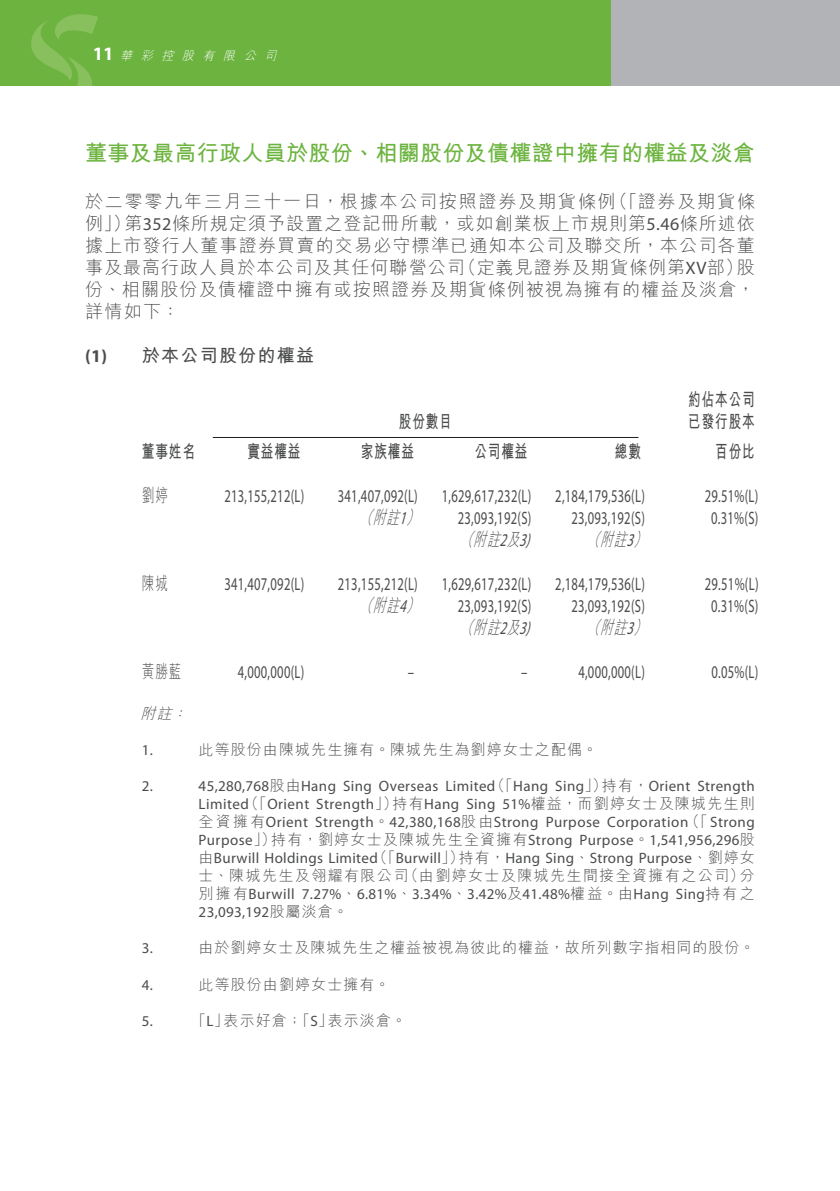
<style>
.page{position:relative;width:840px;height:1191px;background:#fff}
.page>*{position:absolute;margin:0;border:0;box-sizing:border-box;transform-origin:0 0}
.t1{font:22px "M Hei HK Bold B5 pc H";letter-spacing:.015em;color:#6cb43f}
.t2{font:18px "Myriad Pro";letter-spacing:.02em;color:#4b4c4d;scale:.7 1}
.t3{font:18px/22px "M Hei HK Light B5 pc H";letter-spacing:.07em;color:#4b4c4d;text-align:justify}
.t4{font:18px "M Hei HK Bold B5 pc H";letter-spacing:.07em;color:#4b4c4d;scale:.7 1}
.t5{font:italic 18px "M Hei HK Light B5 pc H";color:#4b4c4d;scale:.7 1}
.t6{font:18px "M Hei HK Bold B5 pc H";letter-spacing:.07em;color:#4b4c4d}
.t7{font:18px "M Hei HK Light B5 pc H";letter-spacing:.07em;color:#4b4c4d;scale:.7 1}
.t8{font:15px/18px "Myriad Pro";letter-spacing:.02em;color:#4b4c4d;text-align:justify}
.t9{font:15px "M Hei HK Light B5 pc H";letter-spacing:.07em;color:#4b4c4d}
.t10{font:15px "M Hei HK Light B5 pc H";letter-spacing:.095em;color:#4b4c4d}
.t11{font:italic 15px "M Hei HK Light B5 pc H";color:#4b4c4d}
.t12{font:italic 12px "M Hei HK Light B5 pc H";color:#fff}
.s1{font-family:"Myriad Pro";font-weight:700;font-style:normal;font-size:19px}
.s2{font-family:"Myriad Pro"}
.s3{font-family:"Myriad Pro";font-weight:700}
.s4{font-family:"M Hei HK Light B5 pc H"}
</style>
<div class="page">
<div style="left:0;top:0;width:839px;height:85px;background:#6cb43f"></div>
<svg style="left:31px;top:14px;width:67px;height:71px"></svg>
<div style="left:611px;top:0;width:228px;height:85px;background:#b2b3b7"></div>
<hr style="left:213px;top:437px;width:425px;height:1px;background:#231f20">
<p class="t12" style="left:93px;top:51px;width:188px"><span class="s1">11</span> 華 彩 控 股 有 限 公 司</p>
<h1 class="t1" style="left:85px;top:145px;width:670px">董事及最高行政人員於股份、相關股份及債權證中擁有的權益及淡倉</h1>
<p class="t3" style="left:85px;top:192px;width:670px">於二零零九年三月三十一日，根據本公司按照證券及期貨條例（「證券及期貨條例」）第<span class="s2">352</span>條所規定須予設置之登記冊所載，或如創業板上市規則第<span class="s2">5.46</span>條所述依據上市發行人董事證券買賣的交易必守標準已通知本公司及聯交所，本公司各董事及最高行政人員於本公司及其任何聯營公司（定義見證券及期貨條例第<span class="s2">XV</span>部）股份、相關股份及債權證中擁有或按照證券及期貨條例被視為擁有的權益及淡倉，詳情如下：</p>
<p class="t6" style="left:85px;top:348px;width:230px"><span class="s3">(1)</span> 於本公司股份的權益</p>
<p class="t4" style="left:687px;top:392px;width:97px">約佔本公司</p>
<p class="t4" style="left:399px;top:414px;width:77px">股份數目</p>
<p class="t4" style="left:687px;top:414px;width:97px">已發行股本</p>
<p class="t4" style="left:142px;top:444px;width:77px">董事姓名</p>
<p class="t4" style="left:247px;top:444px;width:77px">實益權益</p>
<p class="t4" style="left:361px;top:444px;width:77px">家族權益</p>
<p class="t4" style="left:474px;top:444px;width:77px">公司權益</p>
<p class="t4" style="left:614px;top:444px;width:39px">總數</p>
<p class="t4" style="left:714px;top:444px;width:58px">百份比</p>
<p class="t7" style="left:142px;top:488px;width:39px">劉婷</p>
<p class="t2" style="left:224px;top:489px;width:116px">213,155,212(L)</p>
<p class="t2" style="left:337px;top:489px;width:116px">341,407,092(L)</p>
<p class="t2" style="left:441px;top:489px;width:129px">1,629,617,232(L)</p>
<p class="t2" style="left:555px;top:489px;width:129px">2,184,179,536(L)</p>
<p class="t2" style="left:704px;top:489px;width:78px">29.51%(L)</p>
<p class="t5" style="left:359px;top:510px;width:92px">（附註<span class="s2">1</span>）</p>
<p class="t2" style="left:457px;top:511px;width:107px">23,093,192(S)</p>
<p class="t2" style="left:571px;top:511px;width:107px">23,093,192(S)</p>
<p class="t2" style="left:710px;top:511px;width:69px">0.31%(S)</p>
<p class="t5" style="left:460px;top:532px;width:107px">（附註<span class="s2">2</span>及<span class="s2">3)</span></p>
<p class="t5" style="left:587px;top:532px;width:92px">（附註<span class="s2">3</span>）</p>
<p class="t7" style="left:142px;top:576px;width:39px">陳城</p>
<p class="t2" style="left:224px;top:577px;width:116px">341,407,092(L)</p>
<p class="t2" style="left:337px;top:577px;width:116px">213,155,212(L)</p>
<p class="t2" style="left:441px;top:577px;width:129px">1,629,617,232(L)</p>
<p class="t2" style="left:555px;top:577px;width:129px">2,184,179,536(L)</p>
<p class="t2" style="left:704px;top:577px;width:79px">29.51%(L)</p>
<p class="t5" style="left:359px;top:598px;width:92px">（附註<span class="s2">4</span>）</p>
<p class="t2" style="left:457px;top:599px;width:107px">23,093,192(S)</p>
<p class="t2" style="left:571px;top:599px;width:107px">23,093,192(S)</p>
<p class="t2" style="left:710px;top:599px;width:69px">0.31%(S)</p>
<p class="t5" style="left:460px;top:620px;width:107px">（附註<span class="s2">2</span>及<span class="s2">3)</span></p>
<p class="t5" style="left:587px;top:620px;width:92px">（附註<span class="s2">3</span>）</p>
<p class="t7" style="left:142px;top:664px;width:58px">黃勝藍</p>
<p class="t2" style="left:238px;top:665px;width:97px">4,000,000(L)</p>
<p class="t2" style="left:407px;top:665px;width:10px">–</p>
<p class="t2" style="left:521px;top:665px;width:10px">–</p>
<p class="t2" style="left:578px;top:665px;width:97px">4,000,000(L)</p>
<p class="t2" style="left:711px;top:665px;width:69px">0.05%(L)</p>
<p class="t11" style="left:140px;top:708px;width:52px">附註：</p>
<p class="t8" style="left:142px;top:743px;width:13px">1.</p>
<p class="t9" style="left:198px;top:744px;width:400px">此等股份由陳城先生擁有。陳城先生為劉婷女士之配偶。</p>
<p class="t8" style="left:142px;top:779px;width:13px">2.</p>
<p class="t8" style="left:198px;top:779px;width:557px">45,280,768<span class="s4">股由</span>Hang Sing Overseas Limited<span class="s4">（「</span>Hang Sing<span class="s4">」）持有，</span>Orient Strength Limited<span class="s4">（「</span>Orient Strength<span class="s4">」）持有</span>Hang Sing 51%<span class="s4">權益，而劉婷女士及陳城先生則全資擁有</span>Orient Strength<span class="s4">。</span>42,380,168<span class="s4">股由</span>Strong Purpose Corporation<span class="s4">（「</span>Strong Purpose<span class="s4">」）持有，劉婷女士及陳城先生全資擁有</span>Strong Purpose<span class="s4">。</span>1,541,956,296<span class="s4">股由</span>Burwill Holdings Limited<span class="s4">（「</span>Burwill<span class="s4">」）持有，</span>Hang Sing<span class="s4">、</span>Strong Purpose<span class="s4">、劉婷女</span></p>
<p class="t10" style="left:198px;top:870px;width:557px">士、陳城先生及翎耀有限公司（由劉婷女士及陳城先生間接全資擁有之公司）分</p>
<p class="t8" style="left:198px;top:887px;width:557px"><span class="s4">別擁有</span>Burwill 7.27%<span class="s4">、</span>6.81%<span class="s4">、</span>3.34%<span class="s4">、</span>3.42%<span class="s4">及</span>41.48%<span class="s4">權益。由</span>Hang Sing<span class="s4">持有之<br></span>23,093,192<span class="s4">股屬淡倉。</span></p>
<p class="t8" style="left:142px;top:941px;width:13px">3.</p>
<p class="t9" style="left:198px;top:942px;width:557px">由於劉婷女士及陳城先生之權益被視為彼此的權益，故所列數字指相同的股份。</p>
<p class="t8" style="left:142px;top:977px;width:13px">4.</p>
<p class="t9" style="left:198px;top:978px;width:192px">此等股份由劉婷女士擁有。</p>
<p class="t8" style="left:142px;top:1013px;width:13px">5.</p>
<p class="t9" style="left:191px;top:1014px;width:216px">「<span class="s2">L</span>」表示好倉；「<span class="s2">S</span>」表示淡倉。</p>
</div>
